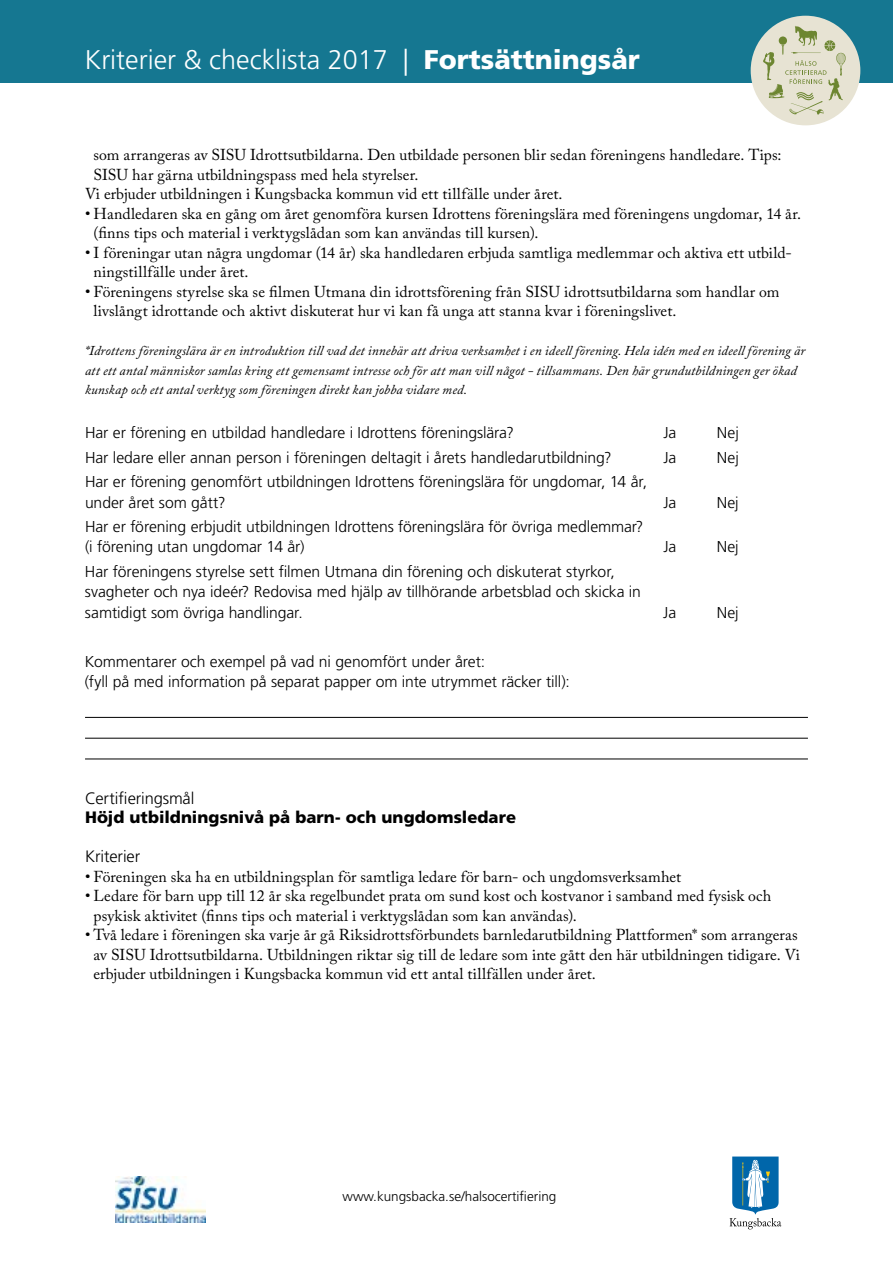
<style>
.page{position:relative;width:893px;height:1263px;background:#fff}
.page>*{position:absolute;margin:0;border:0;box-sizing:border-box;transform-origin:0 0}
.t1{font:300 27px "Frutiger LT Std";color:#fff}
.t2{font:900 16.5px "Frutiger LT Std";letter-spacing:.005em;color:#000}
.t3{font:300 16.5px "Frutiger LT Std";letter-spacing:-.005em;color:#000}
.t4{font:15.75px/19.5px "Adobe Caslon Pro";letter-spacing:.005em;color:#000}
.t5{font:300 15.75px/20.2px "Frutiger LT Std";letter-spacing:-.005em;color:#000}
.t6{font:italic 13.5px/19.5px "Adobe Caslon Pro";letter-spacing:.01em;color:#000}
.t7{font:300 13.5px "Frutiger LT Std";color:#000}
.s1{font-weight:900}
</style>
<div class="page">
<svg style="left:730px;top:1156px;width:51px;height:73px"></svg>
<img style="left:116px;top:1176px;width:90px;height:46px">
<div style="left:0;top:0;width:893px;height:83px;background:#157791"></div>
<div style="left:751px;top:16px;width:109px;height:109px;background:#e7e3d3;border-radius:50%"></div>
<svg style="left:763px;top:26px;width:83px;height:89px"></svg>
<hr style="left:85px;top:717px;width:723px;height:1px;background:#000">
<hr style="left:85px;top:738px;width:723px;height:1px;background:#000">
<hr style="left:85px;top:759px;width:723px;height:1px;background:#000">
<h1 class="t1" style="left:85px;top:44px;width:557px">Kriterier &amp; checklista 2017 | <span class="s1">Fortsättningsår</span></h1>
<p class="t4" style="left:94px;top:145px;width:689px">som arrangeras av SISU Idrottsutbildarna. Den utbildade personen blir sedan föreningens handledare. Tips:</p>
<p class="t4" style="left:94px;top:165px;width:327px">SISU har gärna utbildningspass med hela styrelser.</p>
<p class="t4" style="left:85px;top:184px;width:479px">Vi erbjuder utbildningen i Kungsbacka kommun vid ett tillfälle under året.</p>
<p class="t4" style="left:94px;top:204px;width:709px;text-indent:-9px">• Handledaren ska en gång om året genomföra kursen Idrottens föreningslära med föreningens ungdomar, 14 år. (finns tips och material i verktygslådan som kan användas till kursen).</p>
<p class="t4" style="left:94px;top:243px;width:700px;text-indent:-9px">• I föreningar utan några ungdomar (14 år) ska handledaren erbjuda samtliga medlemmar och aktiva ett utbild&shy;ningstillfälle under året.</p>
<p class="t4" style="left:94px;top:282px;width:688px;text-indent:-9px">• Föreningens styrelse ska se filmen Utmana din idrottsförening från SISU idrottsutbildarna som handlar om livslångt idrottande och aktivt diskuterat hur vi kan få unga att stanna kvar i föreningslivet.</p>
<p class="t6" style="left:85px;top:341px;width:722px">*Idrottens föreningslära är en introduktion till vad det innebär att driva verksamhet i en ideell förening. Hela idén med en ideell förening är att ett antal människor samlas kring ett gemensamt intresse och för att man vill något - tillsammans. Den här grundutbildningen ger ökad kunskap och ett antal verktyg som föreningen direkt kan jobba vidare med.</p>
<p class="t5" style="left:85px;top:423px;width:430px">Har er förening en utbildad handledare i Idrottens föreningslära?</p>
<p class="t5" style="left:663px;top:423px;width:15px">Ja</p>
<p class="t5" style="left:717px;top:423px;width:24px">Nej</p>
<p class="t5" style="left:85px;top:448px;width:528px">Har ledare eller annan person i föreningen deltagit i årets handledarutbildning?</p>
<p class="t5" style="left:663px;top:448px;width:15px">Ja</p>
<p class="t5" style="left:717px;top:448px;width:24px">Nej</p>
<p class="t5" style="left:85px;top:472px;width:564px">Har er förening genomfört utbildningen Idrottens föreningslära för ungdomar, 14 år, under året som gått?</p>
<p class="t5" style="left:663px;top:492px;width:15px">Ja</p>
<p class="t5" style="left:717px;top:492px;width:24px">Nej</p>
<p class="t5" style="left:85px;top:517px;width:560px">Har er förening erbjudit utbildningen Idrottens föreningslära för övriga medlemmar? (i förening utan ungdomar 14 år)</p>
<p class="t5" style="left:85px;top:562px;width:558px">Har föreningens styrelse sett filmen Utmana din förening och diskuterat styrkor, svagheter och nya ideér? Redovisa med hjälp av tillhörande arbetsblad och skicka in samtidigt som övriga handlingar.</p>
<p class="t5" style="left:85px;top:651px;width:486px">Kommentarer och exempel på vad ni genomfört under året:<br>(fyll på med information på separat papper om inte utrymmet räcker till):</p>
<p class="t5" style="left:663px;top:537px;width:15px">Ja</p>
<p class="t5" style="left:717px;top:537px;width:24px">Nej</p>
<p class="t5" style="left:663px;top:602px;width:15px">Ja</p>
<p class="t5" style="left:717px;top:602px;width:24px">Nej</p>
<p class="t3" style="left:85px;top:789px;width:111px">Certifieringsmål</p>
<p class="t2" style="left:85px;top:807px;width:433px">Höjd utbildningsnivå på barn- och ungdomsledare</p>
<p class="t3" style="left:85px;top:847px;width:57px">Kriterier</p>
<p class="t4" style="left:85px;top:866px;width:598px">• Föreningen ska ha en utbildningsplan för samtliga ledare för barn- och ungdomsverksamhet</p>
<p class="t4" style="left:94px;top:886px;width:679px;text-indent:-9px">• Ledare för barn upp till 12 år ska regelbundet prata om sund kost och kostvanor i samband med fysisk och psykisk aktivitet (finns tips och material i verktygslådan som kan användas).</p>
<p class="t4" style="left:94px;top:925px;width:708px;text-indent:-9px">• Två ledare i föreningen ska varje år gå Riksidrottsförbundets barnledarutbildning Plattformen* som arrangeras av SISU Idrottsutbildarna. Utbildningen riktar sig till de ledare som inte gått den här utbildningen tidigare. Vi erbjuder utbildningen i Kungsbacka kommun vid ett antal tillfällen under året.</p>
<p class="t7" style="left:343px;top:1188px;width:215px">www.kungsbacka.se/halsocertifiering</p>
</div>
